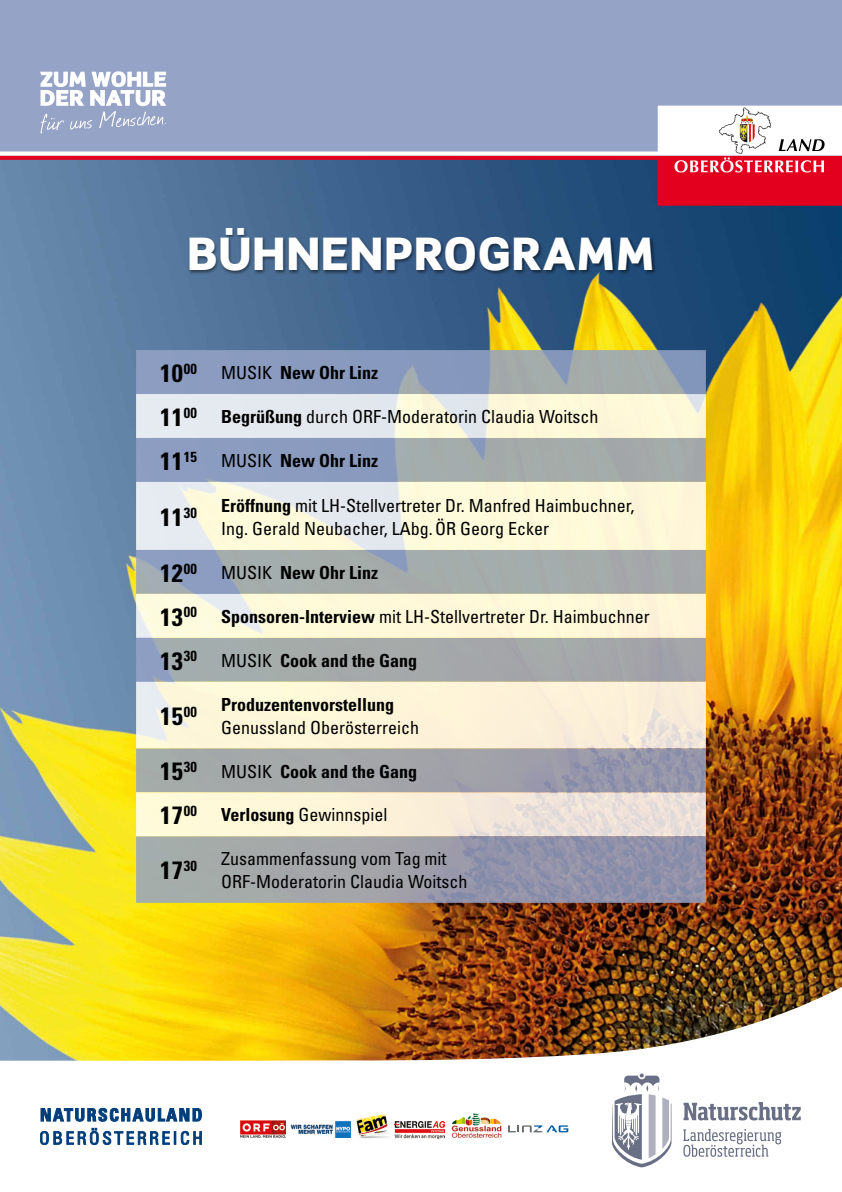
<style>
.page{position:relative;width:842px;height:1192px;background:#fff}
.page>*{position:absolute;margin:0;border:0;box-sizing:border-box;transform-origin:0 0}
.t1{font:900 44.9px "Scene Std";letter-spacing:.025em;color:#fff}
.t2{font:700 condensed 25px "Univers";letter-spacing:.03em;color:#000}
.t3{font:condensed 18px/23px "Univers";color:#000}
.t4{font:700 condensed 18px "Univers";color:#000}
.s1{font-weight:400}
.s2{font-weight:700}
</style>
<div class="page">
<img style="left:0;top:206px;width:842px;height:777px">
<div style="left:188px;top:227px;width:469px;height:48px;background:#000;opacity:.5"></div>
<svg style="left:136px;top:350px;width:570px;height:553px;background:#979eae"></svg>
<svg style="left:136px;top:394px;width:570px;height:442px;background:#d4d3c9"></svg>
<div style="left:0;top:0;width:842px;height:156px;background:#95a3c7"></div>
<svg style="left:0;top:156px;width:842px;height:50px;background:#664e74"></svg>
<svg style="left:0;top:106px;width:842px;height:50px"></svg>
<img style="left:718px;top:107px;width:54px;height:46px">
<svg style="left:779px;top:139px;width:45px;height:12px"></svg>
<svg style="left:674px;top:157px;width:150px;height:16px"></svg>
<svg style="left:40px;top:71px;width:126px;height:63px"></svg>
<img style="left:0;top:983px;width:842px;height:185px">
<svg style="left:612px;top:1073px;width:59px;height:94px"></svg>
<svg style="left:684px;top:1102px;width:117px;height:18px"></svg>
<svg style="left:683px;top:1129px;width:98px;height:28px"></svg>
<svg style="left:40px;top:1108px;width:162px;height:14px"></svg>
<svg style="left:40px;top:1128px;width:162px;height:17px"></svg>
<img style="left:394px;top:1122px;width:51px;height:16px">
<img style="left:241px;top:1120px;width:45px;height:17px">
<img style="left:290px;top:1121px;width:62px;height:17px">
<img style="left:451px;top:1112px;width:52px;height:29px">
<svg style="left:508px;top:1125px;width:60px;height:7px"></svg>
<img style="left:356px;top:1114px;width:37px;height:24px">
<h1 class="t1" style="left:188px;top:225px;width:468px">BÜHNENPROGRAMM</h1>
<h2 class="t2" style="left:160px;top:358px;width:38px">10<sup>00</sup></h2>
<p class="t4" style="left:221px;top:362px;width:158px"><span class="s1">MUSIK</span> New Ohr Linz</p>
<h2 class="t2" style="left:160px;top:402px;width:38px">11<sup>00</sup></h2>
<p class="t3" style="left:221px;top:405px;width:379px"><span class="s2">Begrüßung</span> durch ORF-Moderatorin Claudia Woitsch</p>
<h2 class="t2" style="left:160px;top:446px;width:38px">11<sup>15</sup></h2>
<p class="t4" style="left:221px;top:450px;width:158px"><span class="s1">MUSIK</span> New Ohr Linz</p>
<h2 class="t2" style="left:160px;top:502px;width:38px">11<sup>30</sup></h2>
<p class="t3" style="left:221px;top:493px;width:415px"><span class="s2">Eröffnung</span> mit LH-Stellvertreter Dr. Manfred Haimbuchner,<br>Ing. Gerald Neubacher, LAbg.ÖR Georg Ecker</p>
<h2 class="t2" style="left:160px;top:558px;width:38px">12<sup>00</sup></h2>
<p class="t4" style="left:221px;top:562px;width:158px"><span class="s1">MUSIK</span> New Ohr Linz</p>
<h2 class="t2" style="left:160px;top:602px;width:38px">13<sup>00</sup></h2>
<p class="t3" style="left:221px;top:605px;width:430px"><span class="s2">Sponsoren-Interview</span> mit LH-Stellvertreter Dr. Haimbuchner</p>
<h2 class="t2" style="left:160px;top:645px;width:38px">13<sup>30</sup></h2>
<p class="t4" style="left:221px;top:650px;width:198px"><span class="s1">MUSIK</span> Cook and the Gang</p>
<h2 class="t2" style="left:160px;top:701px;width:38px">15<sup>00</sup></h2>
<p class="t4" style="left:221px;top:693px;width:174px">Produzentenvorstellung</p>
<p class="t3" style="left:221px;top:716px;width:199px">Genussland Oberösterreich</p>
<h2 class="t2" style="left:160px;top:756px;width:38px">15<sup>30</sup></h2>
<p class="t4" style="left:221px;top:760px;width:198px"><span class="s1">MUSIK</span> Cook and the Gang</p>
<h2 class="t2" style="left:160px;top:800px;width:38px">17<sup>00</sup></h2>
<p class="t3" style="left:221px;top:803px;width:168px"><span class="s2">Verlosung</span> Gewinnspiel</p>
<h2 class="t2" style="left:160px;top:855px;width:38px">17<sup>30</sup></h2>
<p class="t3" style="left:221px;top:847px;width:248px">Zusammenfassung vom Tag mit<br>ORF-Moderatorin Claudia Woitsch</p>
</div>
